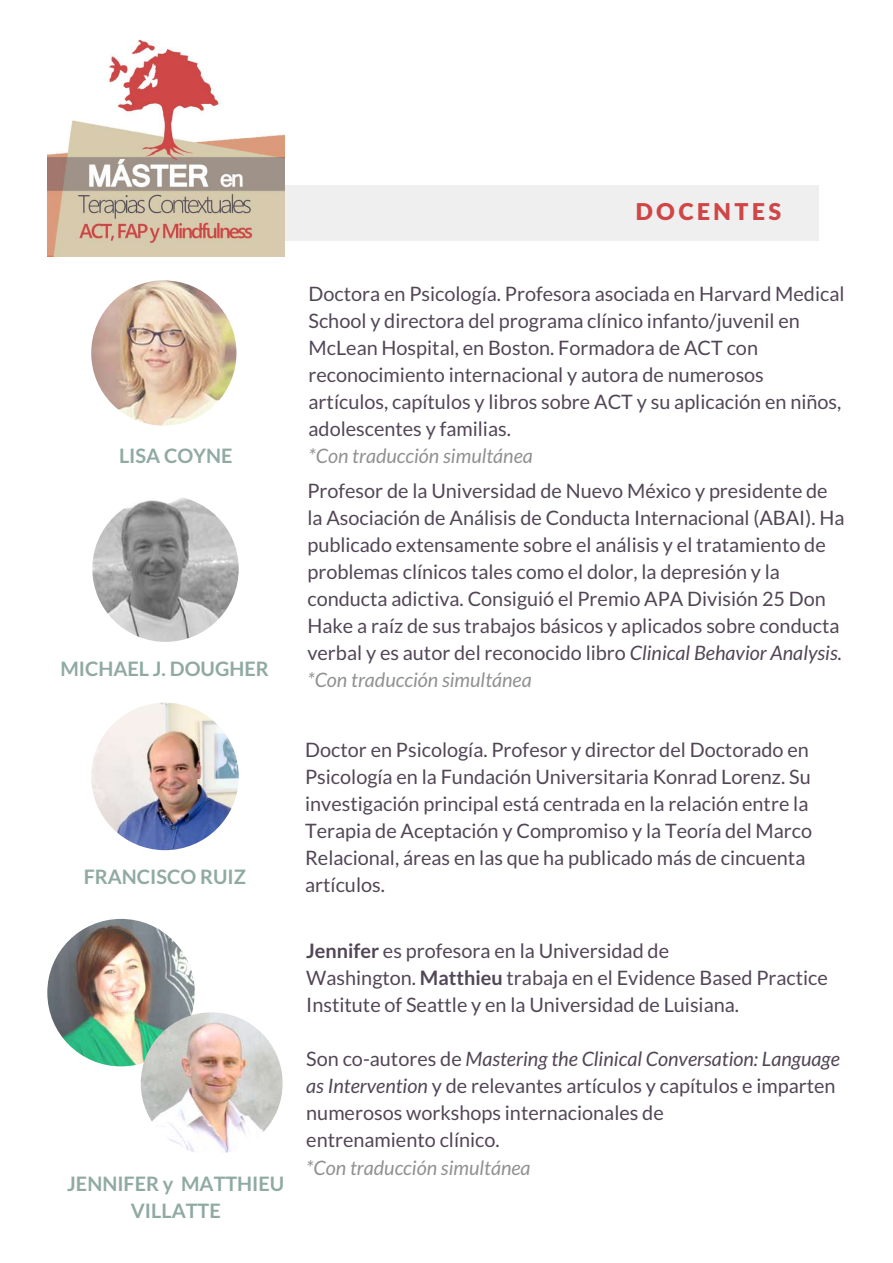
<style>
.page{position:relative;width:893px;height:1263px;background:#fff}
.page>*{position:absolute;margin:0;border:0;box-sizing:border-box;transform-origin:0 0}
.t1{font:900 23.25px "Lato Latin";letter-spacing:.14em;color:#cf4647}
.t2{font:19.8px/27px "Lato";color:#524656}
.t3{font:700 19.8px/27px "Lato";color:#90aaa3;text-align:center}
.t4{font:italic 19.8px "Lato";color:#919191}
.s1{font-style:italic}
.s2{font-style:italic;color:#919191}
.s3{font-weight:700}
</style>
<div class="page">
<div style="left:47px;top:186px;width:772px;height:55px;background:#efefef"></div>
<img style="left:91px;top:703px;width:148px;height:147px;border-radius:50%">
<img style="left:91px;top:280px;width:145px;height:146px;border-radius:50%">
<img style="left:47px;top:39px;width:238px;height:218px">
<img style="left:92px;top:495px;width:147px;height:147px;border-radius:50%">
<img style="left:47px;top:919px;width:148px;height:147px;border-radius:50%">
<img style="left:141px;top:1012px;width:142px;height:142px;border-radius:50%">
<p class="t1" style="left:635px;top:197px;width:147px">DOCENTES</p>
<p class="t3" style="left:119px;top:442px;width:115px">LISA COYNE</p>
<p class="t3" style="left:60px;top:654px;width:210px">MICHAEL J. DOUGHER</p>
<p class="t3" style="left:84px;top:863px;width:164px">FRANCISCO RUIZ</p>
<p class="t3" style="left:67px;top:1170px;width:219px">JENNIFER y MATTHIEU<br>VILLATTE</p>
<p class="t2" style="left:309px;top:279px;width:537px">Doctora en Psicología. Profesora asociada en Harvard Medical School y directora del programa clínico infanto/juvenil en McLean Hospital, en Boston. Formadora de ACT con reconocimiento internacional y autora de numerosos artículos, capítulos y libros sobre ACT y su aplicación en niños, adolescentes y familias.</p>
<p class="t4" style="left:309px;top:443px;width:226px">*Con traducción simultánea</p>
<p class="t2" style="left:307px;top:477px;width:538px">Profesor de la Universidad de Nuevo México y presidente de la Asociación de Análisis de Conducta Internacional (ABAI). Ha publicado extensamente sobre el análisis y el tratamiento de problemas clínicos tales como el dolor, la depresión y la conducta adictiva. Consiguió el Premio APA División 25 Don Hake a raíz de sus trabajos básicos y aplicados sobre conducta verbal y es autor del reconocido libro <span class="s1">Clinical Behavior Analysis. </span><span class="s2">*Con traducción simultánea</span></p>
<p class="t2" style="left:305px;top:735px;width:509px">Doctor en Psicología. Profesor y director del Doctorado en Psicología en la Fundación Universitaria Konrad Lorenz. Su investigación principal está centrada en la relación entre la Terapia de Aceptación y Compromiso y la Teoría del Marco Relacional, áreas en las que ha publicado más de cincuenta artículos.</p>
<p class="t2" style="left:306px;top:937px;width:523px"><span class="s3">Jennifer</span> es profesora en la Universidad de<br>Washington. <span class="s3">Matthieu</span> trabaja en el Evidence Based Practice<br>Institute of Seattle y en la Universidad de Luisiana.</p>
<p class="t2" style="left:306px;top:1045px;width:535px">Son co-autores de <span class="s1">Mastering the Clinical Conversation: Language as Intervention</span> y de relevantes artículos y capítulos e imparten numerosos workshops internacionales de<br>entrenamiento clínico.</p>
<p class="t4" style="left:306px;top:1155px;width:226px">*Con traducción simultánea</p>
</div>
